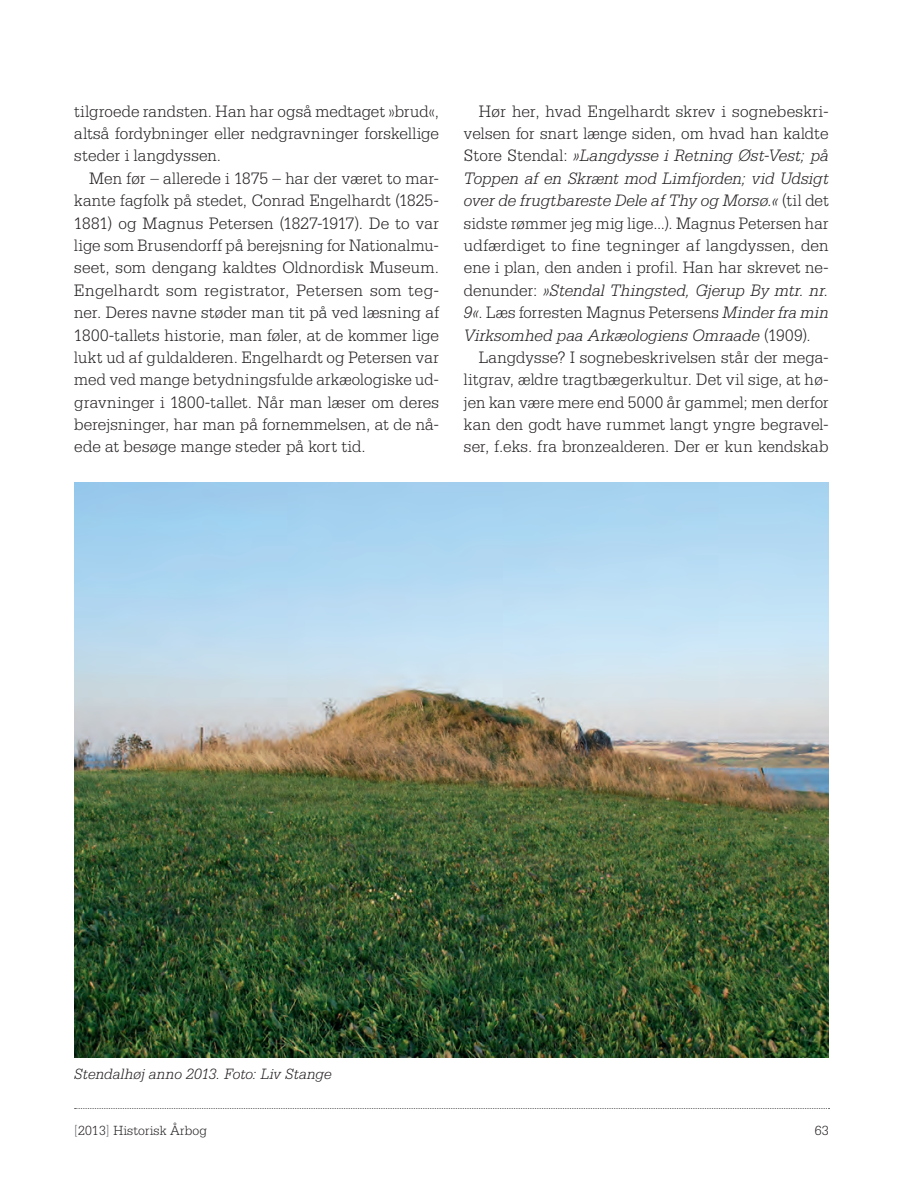
<style>
.page{position:relative;width:918px;height:1192px;background:#fff}
.page>*{position:absolute;margin:0;border:0;box-sizing:border-box;transform-origin:0 0}
.t1{font:300 17.5px/22.4px "Serifa";color:#231f20;text-align:justify}
.t2{font:300 17.5px/22.4px "Serifa";color:#231f20;text-align:justify;scale:.96 1}
.t3{font:italic 300 15.75px "Serifa";letter-spacing:.005em;color:#231f20}
.t4{font:300 14px "Serifa";letter-spacing:.01em;color:#231f20}
.s1{font-style:italic}
.s2{color:#6c6d70}
</style>
<div class="page">
<svg style="left:75px;top:1108px;width:754px;height:1px"></svg>
<img style="left:74px;top:483px;width:754px;height:573px">
<p class="t2" style="left:74px;top:99px;width:381px">tilgroede randsten. Han har også medtaget »brud«, altså fordybninger eller nedgravninger forskellige steder i langdyssen.</p>
<p class="t1" style="left:74px;top:167px;width:366px;text-indent:15px">Men før – allerede i 1875 – har der været to mar&shy;kante fagfolk på stedet, Conrad Engelhardt (1825- 1881) og Magnus Petersen (1827-1917). De to var lige som Brusendorff på berejsning for Nationalmu&shy;seet, som dengang kaldtes Oldnordisk Museum.<br>Engelhardt som registrator, Petersen som teg&shy;ner. Deres navne støder man tit på ved læsning af 1800-tallets historie, man føler, at de kommer lige lukt ud af guldalderen. Engelhardt og Petersen var med ved mange betydningsfulde arkæologiske ud&shy;gravninger i 1800-tallet. Når man læser om deres berejsninger, har man på fornemmelsen, at de nå&shy;ede at besøge mange steder på kort tid.</p>
<p class="t1" style="left:464px;top:99px;width:366px;text-indent:15px">Hør her, hvad Engelhardt skrev i sognebeskri&shy;velsen for snart længe siden, om hvad han kaldte Store Stendal: <span class="s1">»Langdysse i Retning Øst-Vest; på Toppen af en Skrænt mod Limfjorden; vid Udsigt over de frugtbareste Dele af Thy og Morsø.«</span> (til det sidste rømmer jeg mig lige...). Magnus Petersen har udfærdiget to fine tegninger af langdyssen, den ene i plan, den anden i profil. Han har skrevet ne&shy;denunder: <span class="s1">»Stendal Thingsted, Gjerup By mtr. nr.<br>9«</span>. Læs forresten Magnus Petersens <span class="s1">Minder fra min Virksomhed paa Arkæologiens Omraade</span> (1909).</p>
<p class="t1" style="left:464px;top:346px;width:366px;text-indent:15px">Langdysse? I sognebeskrivelsen står der mega&shy;litgrav, ældre tragtbægerkultur. Det vil sige, at hø&shy;jen kan være mere end 5000 år gammel; men derfor kan den godt have rummet langt yngre begravel&shy;ser, f.eks. fra bronzealderen. Der er kun kendskab</p>
<p class="t3" style="left:74px;top:1065px;width:259px">Stendalhøj anno 2013. Foto: Liv Stange</p>
<p class="t4" style="left:74px;top:1122px;width:134px"><span class="s2">[</span>2013<span class="s2">]</span> Historisk Årbog</p>
<p class="t4" style="left:814px;top:1122px;width:15px">63</p>
</div>
